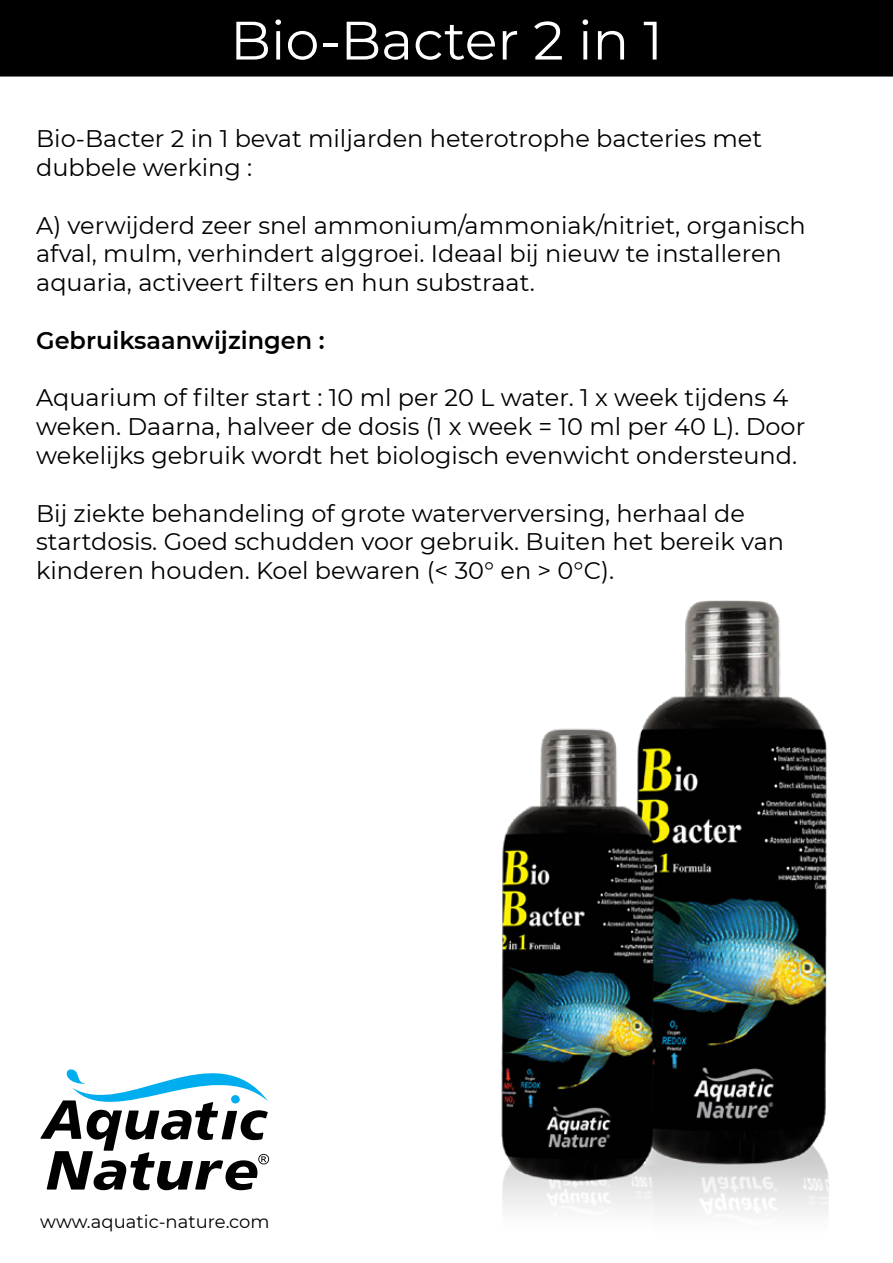
<style>
.page{position:relative;width:893px;height:1263px;background:#fff}
.page>*{position:absolute;margin:0;border:0;box-sizing:border-box;transform-origin:0 0}
.t1{font:54px "Montserrat";color:#fff}
.t2{font:24px/28.8px "Montserrat";color:#000}
.t3{font:600 24px "Montserrat";color:#000}
.t4{font:18px "Montserrat";color:#000}
</style>
<div class="page">
<div style="left:0;top:0;width:893px;height:77px;background:#000"></div>
<img style="left:501px;top:600px;width:328px;height:614px">
<svg style="left:41px;top:1069px;width:228px;height:121px"></svg>
<h1 class="t1" style="left:230px;top:3px;width:434px">Bio-Bacter 2 in 1</h1>
<p class="t2" style="left:36px;top:123px;width:727px">Bio-Bacter 2 in 1 bevat miljarden heterotrophe bacteries met dubbele werking :</p>
<p class="t2" style="left:36px;top:210px;width:771px">A) verwijderd zeer snel ammonium/ammoniak/nitriet, organisch afval, mulm, verhindert alggroei. Ideaal bij nieuw te installeren aquaria, activeert filters en hun substraat.</p>
<p class="t3" style="left:36px;top:323px;width:290px">Gebruiksaanwijzingen :</p>
<p class="t2" style="left:36px;top:383px;width:771px">Aquarium of filter start : 10 ml per 20 L water. 1 x week tijdens 4 weken. Daarna, halveer de dosis (1 x week = 10 ml per 40 L). Door wekelijks gebruik wordt het biologisch evenwicht ondersteund.</p>
<p class="t2" style="left:36px;top:498px;width:749px">Bij ziekte behandeling of grote waterverversing, herhaal de startdosis. Goed schudden voor gebruik. Buiten het bereik van kinderen houden. Koel bewaren (&lt; 30° en &gt; 0°C).</p>
<p class="t4" style="left:40px;top:1209px;width:231px">www.aquatic-nature.com</p>
</div>
